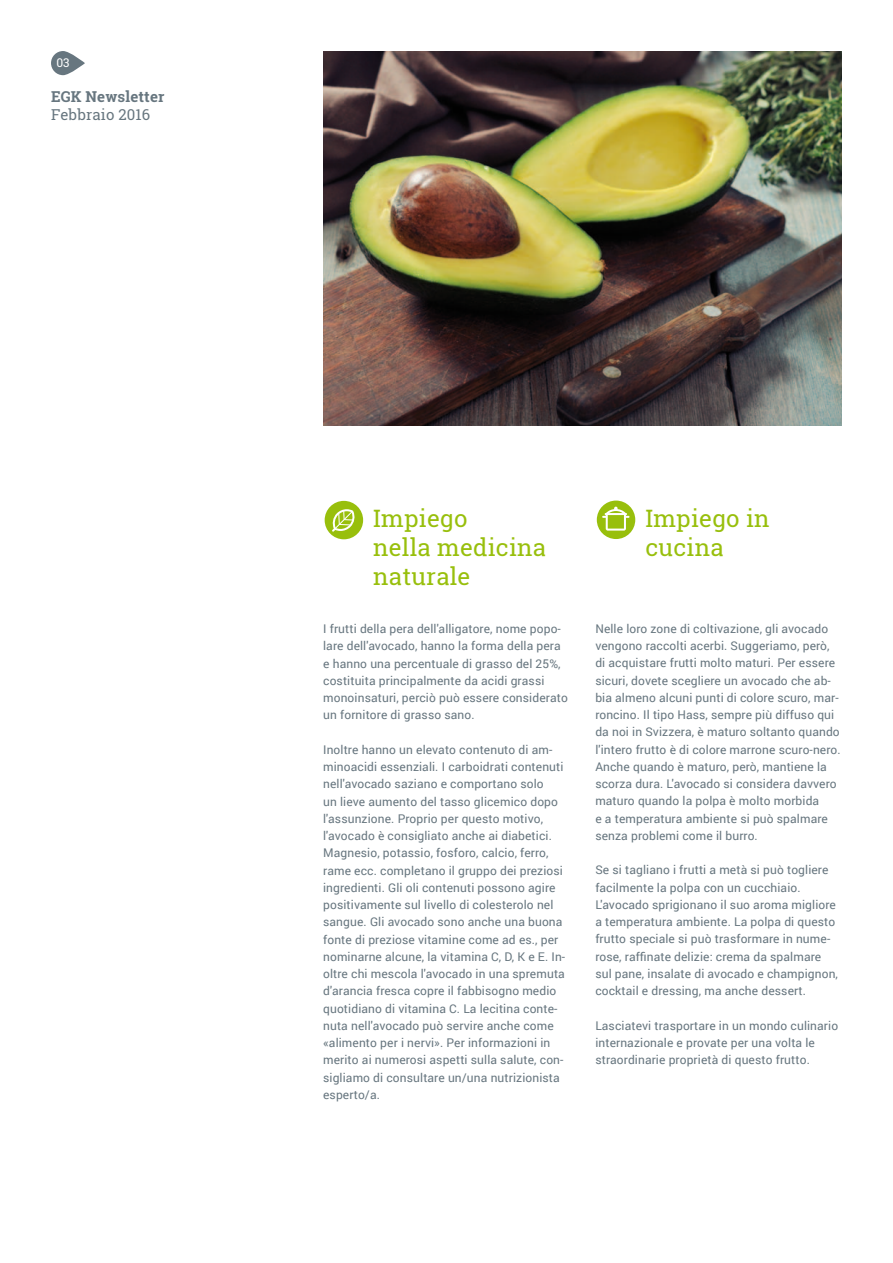
<style>
.page{position:relative;width:893px;height:1263px;background:#fff}
.page>*{position:absolute;margin:0;border:0;box-sizing:border-box;transform-origin:0 0}
.t1{font:24px/28.8px "Roboto Slab";letter-spacing:.01em;color:#98bf0c}
.t2{font:700 15px "Roboto Slab";letter-spacing:.01em;color:#67767f}
.t3{font:15px "Roboto Slab";letter-spacing:.01em;color:#67767f}
.t4{font:12px/17.2px "Roboto";letter-spacing:.01em;color:#67767f}
.t5{font:12px "Roboto Slab";color:#fff}
</style>
<div class="page">
<div style="left:325px;top:501px;width:38px;height:38px;background:#98bf0c;border-radius:50%"></div>
<svg style="left:332px;top:509px;width:23px;height:23px"></svg>
<div style="left:597px;top:501px;width:38px;height:38px;background:#98bf0c;border-radius:50%"></div>
<svg style="left:602px;top:507px;width:27px;height:24px"></svg>
<svg style="left:51px;top:51px;width:34px;height:24px"></svg>
<img style="left:323px;top:51px;width:519px;height:375px">
<p class="t5" style="left:56px;top:54px;width:15px">03</p>
<p class="t2" style="left:51px;top:86px;width:115px">EGK Newsletter</p>
<p class="t3" style="left:51px;top:104px;width:101px">Febbraio 2016</p>
<h1 class="t1" style="left:373px;top:504px;width:174px">Impiego<br>nella medicina naturale</h1>
<h1 class="t1" style="left:645px;top:504px;width:126px">Impiego in cucina</h1>
<p class="t4" style="left:323px;top:620px;width:246px">I frutti della pera dell'alligatore, nome popo&shy;lare dell'avocado, hanno la forma della pera e hanno una percentuale di grasso del 25%, costituita principalmente da acidi grassi monoinsaturi, perciò può essere considerato un fornitore di grasso sano.</p>
<p class="t4" style="left:323px;top:740px;width:244px">Inoltre hanno un elevato contenuto di am&shy;minoacidi essenziali. I carboidrati contenuti nell'avocado saziano e comportano solo<br>un lieve aumento del tasso glicemico dopo l'assunzione. Proprio per questo motivo, l'avocado è consigliato anche ai diabetici.<br>Magnesio, potassio, fosforo, calcio, ferro, rame ecc. completano il gruppo dei preziosi ingredienti. Gli oli contenuti possono agire positivamente sul livello di colesterolo nel sangue. Gli avocado sono anche una buona fonte di preziose vitamine come ad es., per nominarne alcune, la vitamina C, D, K e E. In&shy;oltre chi mescola l'avocado in una spremuta d'arancia fresca copre il fabbisogno medio quotidiano di vitamina C. La lecitina conte&shy;nuta nell'avocado può servire anche come «alimento per i nervi». Per informazioni in merito ai numerosi aspetti sulla salute, con&shy;sigliamo di consultare un/una nutrizionista esperto/a.</p>
<p class="t4" style="left:595px;top:620px;width:247px">Nelle loro zone di coltivazione, gli avocado vengono raccolti acerbi. Suggeriamo, però, di acquistare frutti molto maturi. Per essere sicuri, dovete scegliere un avocado che ab&shy;bia almeno alcuni punti di colore scuro, mar&shy;roncino. Il tipo Hass, sempre più diffuso qui da noi in Svizzera, è maturo soltanto quando l'intero frutto è di colore marrone scuro-nero.<br>Anche quando è maturo, però, mantiene la scorza dura. L'avocado si considera davvero maturo quando la polpa è molto morbida<br>e a temperatura ambiente si può spalmare senza problemi come il burro.</p>
<p class="t4" style="left:595px;top:861px;width:244px">Se si tagliano i frutti a metà si può togliere facilmente la polpa con un cucchiaio.<br>L'avocado sprigionano il suo aroma migliore a temperatura ambiente. La polpa di questo frutto speciale si può trasformare in nume&shy;rose, raffinate delizie: crema da spalmare sul pane, insalate di avocado e champignon, cocktail e dressing, ma anche dessert.</p>
<p class="t4" style="left:595px;top:1016px;width:244px">Lasciatevi trasportare in un mondo culinario internazionale e provate per una volta le straordinarie proprietà di questo frutto.</p>
</div>
